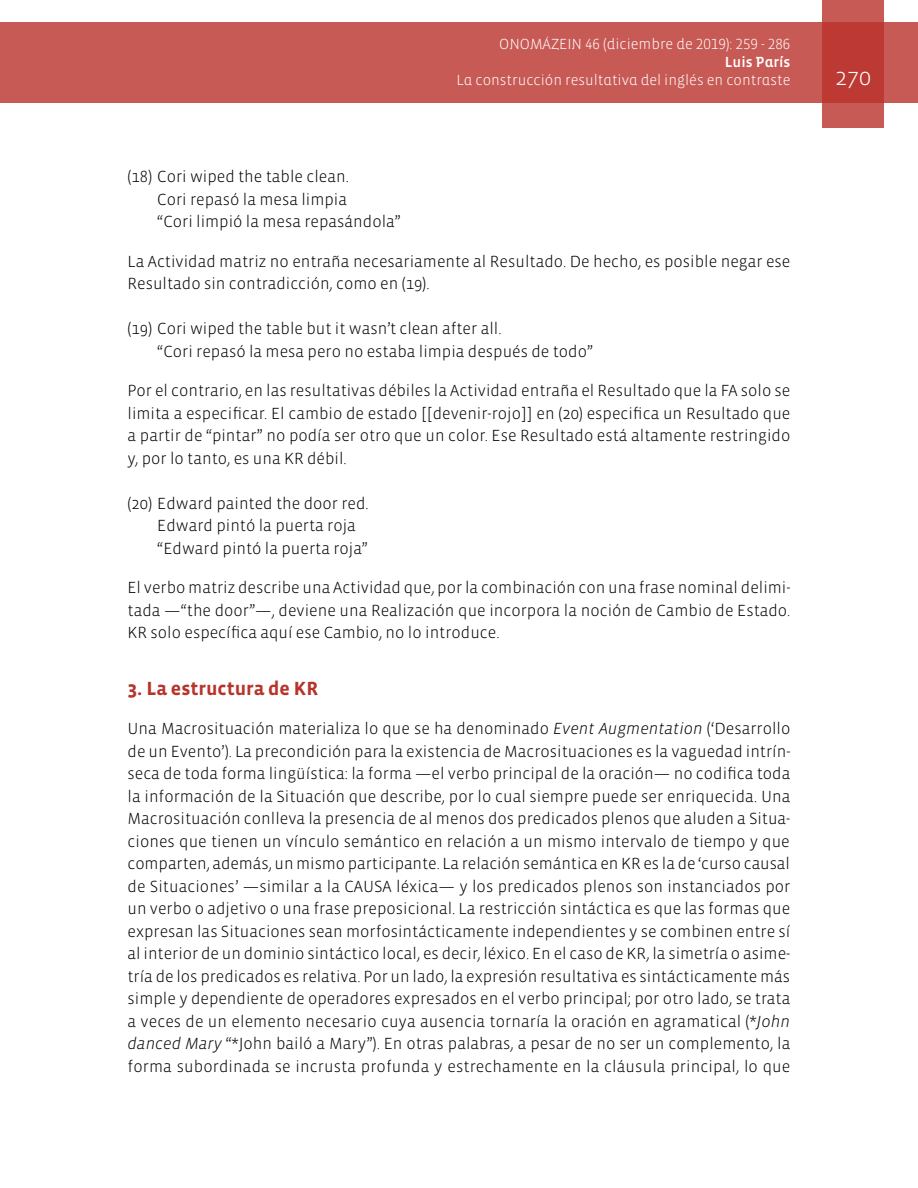
<style>
.page{position:relative;width:918px;height:1188px;background:#fff}
.page>*{position:absolute;margin:0;border:0;box-sizing:border-box;transform-origin:0 0}
.t1{font:300 24px "Vista Sans";color:#fff}
.t2{font:700 19.5px "Vista Sans";color:#b7342c}
.t3{font:300 16.5px/22.5px "Vista Sans";color:#000}
.t4{font:300 15px "Vista Sans Alt";color:#fff}
.t5{font:15px "Vista Sans Alt Med";color:#fff}
.s1{font-style:italic}
</style>
<div class="page">
<div style="left:0;top:23px;width:918px;height:80px;background:#c85a55"></div>
<svg style="left:822px;top:0;width:62px;height:128px;background:#c1453f"></svg>
<p class="t4" style="left:499px;top:37px;width:293px">ONOMÁZEIN 46 (diciembre de 2019): 259 - 286</p>
<p class="t5" style="left:725px;top:55px;width:67px">Luis París</p>
<p class="t4" style="left:456px;top:73px;width:335px">La construcción resultativa del inglés en contraste</p>
<h1 class="t1" style="left:835px;top:65px;width:37px">270</h1>
<p class="t3" style="left:157px;top:166px;width:245px;text-indent:-30px">(18) Cori wiped the table clean.<br>Cori repasó la mesa limpia<br>“Cori limpió la mesa repasándola”</p>
<p class="t3" style="left:128px;top:250px;width:664px">La Actividad matriz no entraña necesariamente al Resultado. De hecho, es posible negar ese<br>Resultado sin contradicción, como en (19).</p>
<p class="t3" style="left:157px;top:318px;width:437px;text-indent:-30px">(19) Cori wiped the table but it wasn’t clean after all.<br>“Cori repasó la mesa pero no estaba limpia después de todo”</p>
<p class="t3" style="left:128px;top:380px;width:664px;text-align:justify">Por el contrario, en las resultativas débiles la Actividad entraña el Resultado que la FA solo se limita a especificar. El cambio de estado [[devenir-rojo]] en (20) especifica un Resultado que a partir de “pintar” no podía ser otro que un color. Ese Resultado está altamente restringido y, por lo tanto, es una KR débil.</p>
<p class="t3" style="left:157px;top:492px;width:213px;text-indent:-30px">(20) Edward painted the door red.<br>Edward pintó la puerta roja “Edward pintó la puerta roja”</p>
<p class="t3" style="left:128px;top:577px;width:664px;text-align:justify">El verbo matriz describe una Actividad que, por la combinación con una frase nominal delimi&shy;tada —“the door”—, deviene una Realización que incorpora la noción de Cambio de Estado.<br>KR solo específica aquí ese Cambio, no lo introduce.</p>
<p class="t2" style="left:128px;top:678px;width:192px">3. La estructura de KR</p>
<p class="t3" style="left:128px;top:718px;width:664px;text-align:justify">Una Macrosituación materializa lo que se ha denominado <span class="s1">Event Augmentation</span> (‘Desarrollo de un Evento’). La precondición para la existencia de Macrosituaciones es la vaguedad intrín&shy;seca de toda forma lingüística: la forma —el verbo principal de la oración— no codifica toda la información de la Situación que describe, por lo cual siempre puede ser enriquecida. Una Macrosituación conlleva la presencia de al menos dos predicados plenos que aluden a Situa&shy;ciones que tienen un vínculo semántico en relación a un mismo intervalo de tiempo y que comparten, además, un mismo participante. La relación semántica en KR es la de ‘curso causal de Situaciones’ —similar a la CAUSA léxica— y los predicados plenos son instanciados por un verbo o adjetivo o una frase preposicional. La restricción sintáctica es que las formas que expresan las Situaciones sean morfosintácticamente independientes y se combinen entre sí al interior de un dominio sintáctico local, es decir, léxico. En el caso de KR, la simetría o asime&shy;tría de los predicados es relativa. Por un lado, la expresión resultativa es sintácticamente más simple y dependiente de operadores expresados en el verbo principal; por otro lado, se trata a veces de un elemento necesario cuya ausencia tornaría la oración en agramatical (*<span class="s1">John danced Mary</span> “*John bailó a Mary”). En otras palabras, a pesar de no ser un complemento, la forma subordinada se incrusta profunda y estrechamente en la cláusula principal, lo que</p>
</div>
